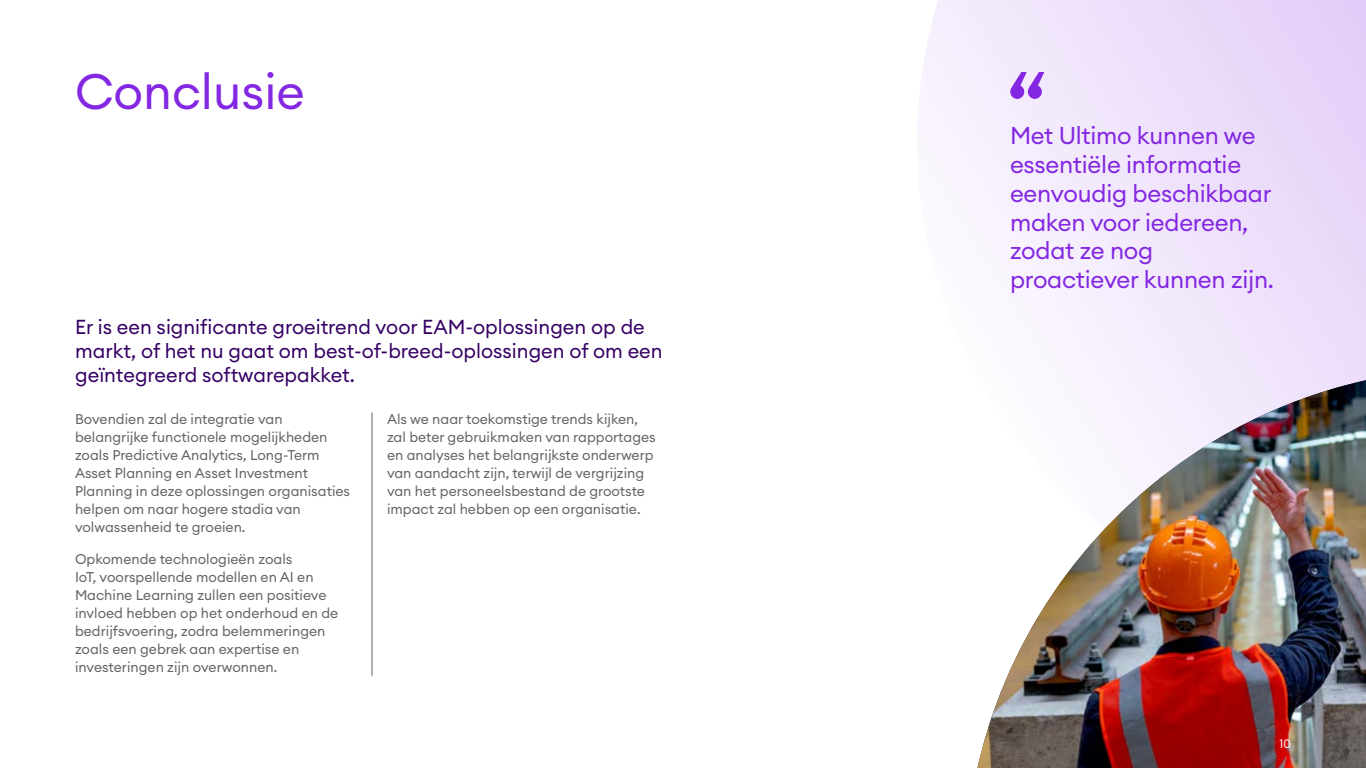
<style>
.page{position:relative;width:1366px;height:768px;background:#fff}
.page>*{position:absolute;margin:0;border:0;box-sizing:border-box;transform-origin:0 0}
.t1{font:94.5px "Euclid Circular A";color:#8427e2}
.t2{font:49px "Euclid Circular A";color:#8427e2}
.t3{font:24px/28.8px "Euclid Circular A";letter-spacing:-.01em;color:#8427e2}
.t4{font:20px/24px "Euclid Circular A";color:#360065}
.t5{font:14px/18px "Euclid Circular A";color:#656565}
.t6{font:12px "Euclid Circular A";color:#fff}
</style>
<div class="page">
<svg style="left:918px;top:0;width:448px;height:368px;fill:#f1e7fb"></svg>
<svg style="left:1065px;top:368px;width:301px;height:12px;fill:#f3eafc"></svg>
<img style="left:977px;top:380px;width:389px;height:388px">
<hr style="left:372px;top:413px;width:1px;height:263px;background:#656565">
<h2 class="t2" style="left:75px;top:60px;width:232px">Conclusie</h2>
<h3 class="t4" style="left:75px;top:315px;width:589px">Er is een significante groeitrend voor EAM-oplossingen op de markt, of het nu gaat om best-of-breed-oplossingen of om een geïntegreerd softwarepakket.</h3>
<p class="t5" style="left:387px;top:410px;width:270px">Als we naar toekomstige trends kijken, zal beter gebruikmaken van rapportages en analyses het belangrijkste onderwerp van aandacht zijn, terwijl de vergrijzing van het personeelsbestand de grootste impact zal hebben op een organisatie.</p>
<p class="t5" style="left:75px;top:410px;width:277px">Bovendien zal de integratie van belangrijke functionele mogelijkheden zoals Predictive Analytics, Long-Term Asset Planning en Asset Investment Planning in deze oplossingen organisaties helpen om naar hogere stadia van volwassenheid te groeien.</p>
<p class="t5" style="left:75px;top:550px;width:265px">Opkomende technologieën zoals<br>IoT, voorspellende modellen en AI en Machine Learning zullen een positieve invloed hebben op het onderhoud en de bedrijfsvoering, zodra belemmeringen zoals een gebrek aan expertise en investeringen zijn overwonnen.</p>
<h1 class="t1" style="left:1006px;top:45px;width:43px">“</h1>
<h3 class="t3" style="left:1010px;top:121px;width:265px">Met Ultimo kunnen we essentiële informatie eenvoudig beschikbaar maken voor iedereen, zodat ze nog proactiever kunnen zijn.</h3>
<p class="t6" style="left:1280px;top:736px;width:13px">10</p>
</div>
